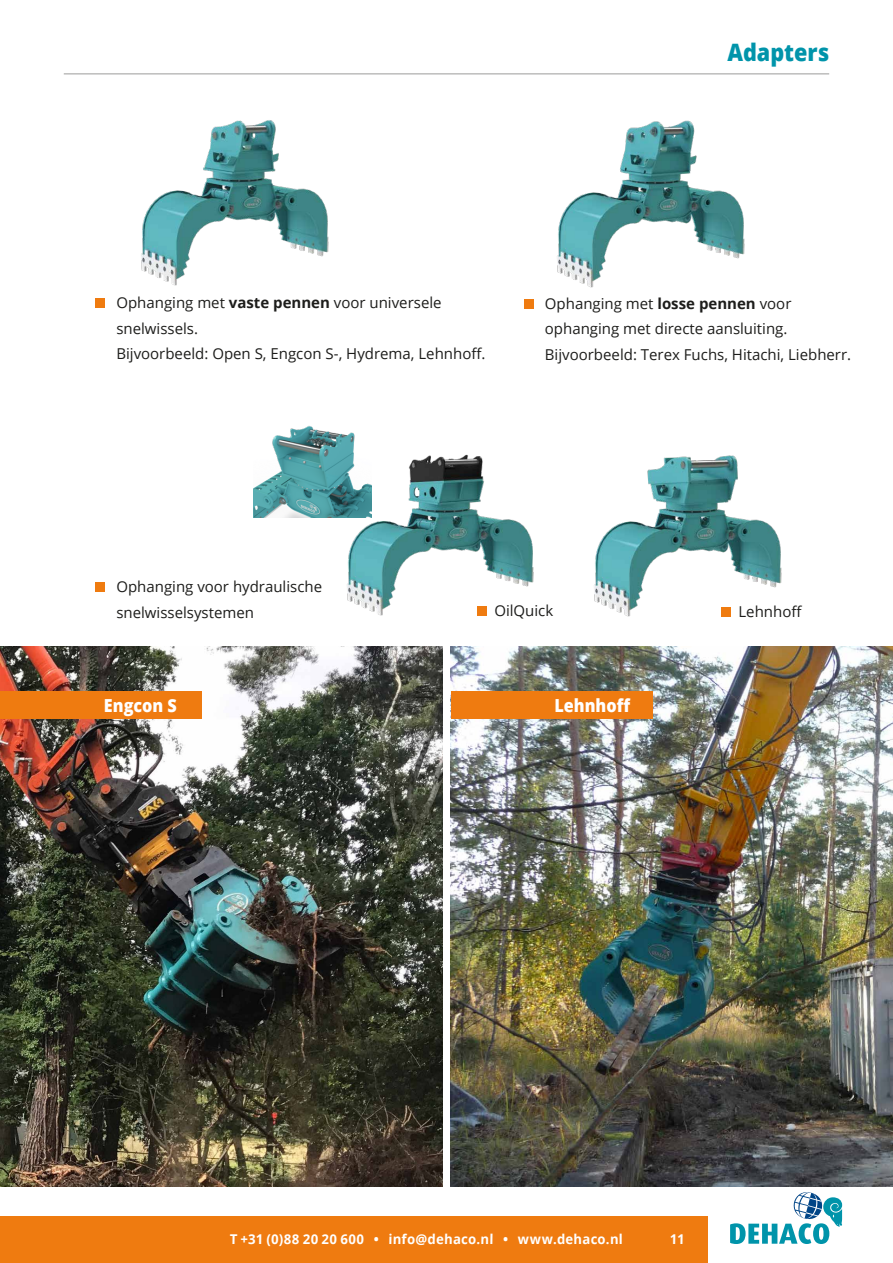
<style>
.page{position:relative;width:893px;height:1263px;background:#fff}
.page>*{position:absolute;margin:0;border:0;box-sizing:border-box;transform-origin:0 0}
.t1{font:800 24px "Open Sans";color:#0094aa;scale:.9 1}
.t2{font:800 18px "Open Sans";color:#fff;scale:.9 1}
.t3{font:15px/25.5px "Open Sans";color:#1d1d1b}
.t4{font:700 13.5px "Open Sans";letter-spacing:.02em;color:#fff}
.s1{font-weight:700}
</style>
<div class="page">
<div style="left:0;top:1216px;width:708px;height:47px;background:#ef7b10"></div>
<svg style="left:730px;top:1192px;width:112px;height:52px"></svg>
<img style="left:0;top:646px;width:442px;height:540px">
<img style="left:451px;top:646px;width:442px;height:540px">
<div style="left:0;top:692px;width:202px;height:27px;background:#ef7b10"></div>
<div style="left:451px;top:692px;width:201px;height:27px;background:#ef7b10"></div>
<hr style="left:64px;top:74px;width:765px;height:1px;background:#9b9b9a">
<img style="left:347px;top:454px;width:187px;height:162px">
<img style="left:594px;top:455px;width:188px;height:162px">
<img style="left:557px;top:120px;width:188px;height:168px">
<img style="left:141px;top:120px;width:188px;height:166px">
<div style="left:477px;top:606px;width:9px;height:10px;background:#ef7b10"></div>
<div style="left:721px;top:607px;width:10px;height:10px;background:#ef7b10"></div>
<img style="left:253px;top:426px;width:118px;height:92px">
<div style="left:95px;top:298px;width:10px;height:10px;background:#ef7b10"></div>
<div style="left:524px;top:299px;width:10px;height:10px;background:#ef7b10"></div>
<div style="left:95px;top:582px;width:10px;height:10px;background:#ef7b10"></div>
<h1 class="t1" style="left:727px;top:34px;width:115px">Adapters</h1>
<p class="t3" style="left:116px;top:289px;width:371px">Ophanging met <span class="s1">vaste pennen</span> voor universele snelwissels.<br>Bijvoorbeeld: Open S, Engcon S-, Hydrema, Lehnhoff.</p>
<p class="t3" style="left:545px;top:290px;width:308px">Ophanging met <span class="s1">losse pennen</span> voor ophanging met directe aansluiting.<br>Bijvoorbeeld: Terex Fuchs, Hitachi, Liebherr.</p>
<p class="t3" style="left:116px;top:573px;width:207px">Ophanging voor hydraulische snelwisselsystemen</p>
<p class="t3" style="left:494px;top:597px;width:60px">OilQuick</p>
<p class="t3" style="left:738px;top:598px;width:65px">Lehnhoff</p>
<p class="t2" style="left:104px;top:692px;width:83px">Engcon S</p>
<p class="t2" style="left:554px;top:692px;width:86px">Lehnhoff</p>
<p class="t4" style="left:230px;top:1229px;width:395px">T +31 (0)88 20 20 600 • info@dehaco.nl • www.dehaco.nl</p>
<p class="t4" style="left:670px;top:1229px;width:16px">11</p>
</div>
